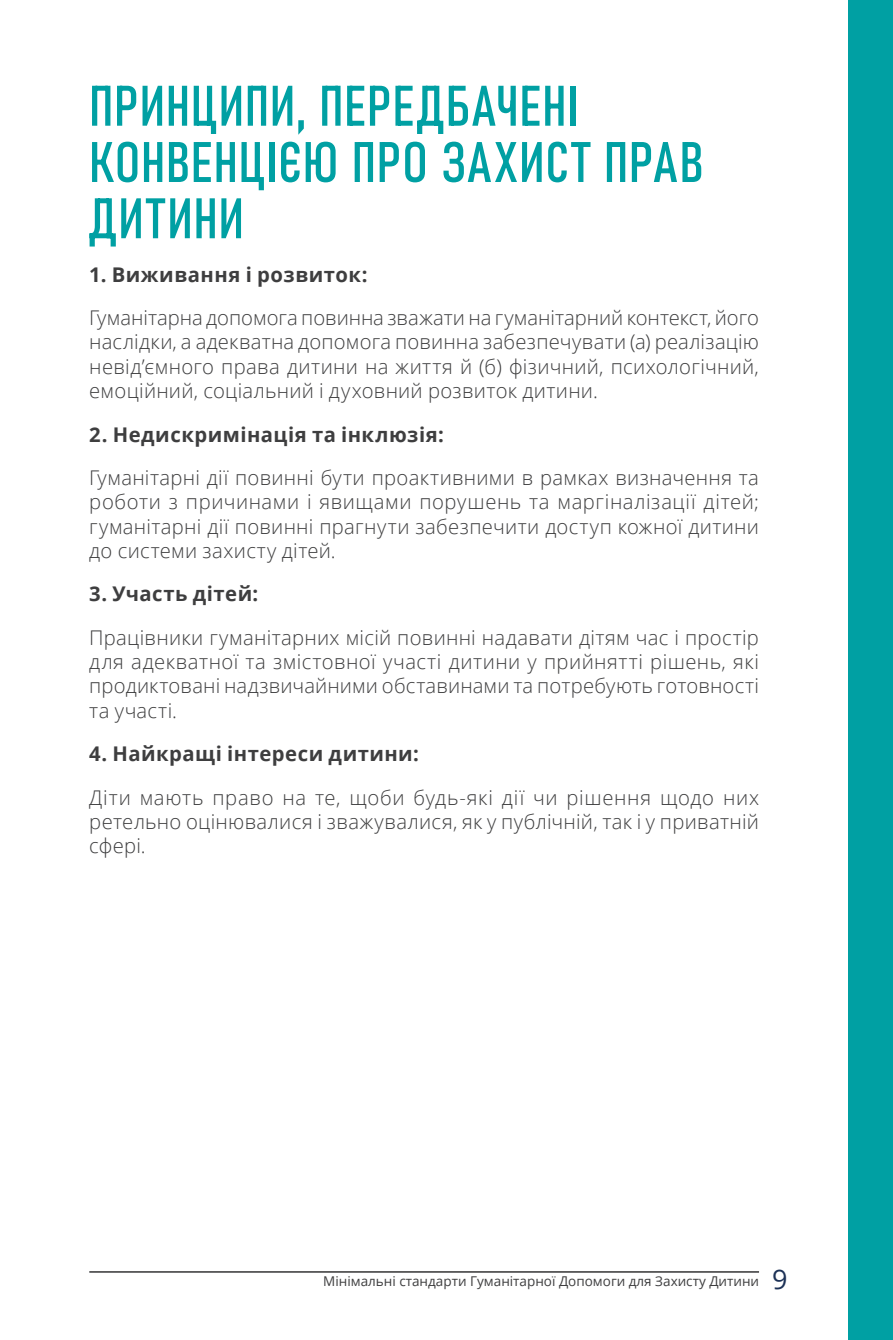
<style>
.page{position:relative;width:893px;height:1340px;background:#fff}
.page>*{position:absolute;margin:0;border:0;box-sizing:border-box;transform-origin:0 0}
.Titre{font:56.25px/56.2px "Bahnschrift";letter-spacing:.02em;color:#00a0a3}
.Texte_courant{font:300 20.25px/24.3px "Open Sans";letter-spacing:.015em;color:#3e3e3f;text-align:justify}
.Texte_sous_titre{font:700 20.25px "Open Sans";letter-spacing:.025em;color:#3e3e3f}
.t1{font:13.5px "Open Sans";color:#3e3e3f}
.s1{font-size:27px;color:#1c3156}
</style>
<div class="page">
<div style="left:848px;top:0;width:45px;height:1339px;background:#00a0a3"></div>
<hr style="left:89px;top:1271px;width:670px;height:1px;background:#3e3e3f">
<p class="Titre" style="left:89px;top:74px;width:615px">ПРИНЦИПИ, ПЕРЕДБАЧЕНІ<br>КОНВЕНЦІЄЮ ПРО ЗАХИСТ ПРАВ<br>ДИТИНИ</p>
<p class="Texte_sous_titre" style="left:89px;top:260px;width:280px">1. Виживання і розвиток:</p>
<p class="Texte_courant" style="left:89px;top:305px;width:671px">Гуманітарна допомога повинна зважати на гуманітарний контекст, його наслідки, а адекватна допомога повинна забезпечувати (а) реалізацію невід’ємного права дитини на життя й (б) фізичний, психологічний, емоційний, соціальний і духовний розвиток дитини.</p>
<p class="Texte_sous_titre" style="left:89px;top:420px;width:356px">2. Недискримінація та інклюзія:</p>
<p class="Texte_courant" style="left:89px;top:465px;width:671px">Гуманітарні дії повинні бути проактивними в рамках визначення та роботи з причинами і явищами порушень та маргіналізації дітей; гуманітарні дії повинні прагнути забезпечити доступ кожної дитини до системи захисту дітей.</p>
<p class="Texte_sous_titre" style="left:89px;top:579px;width:171px">3. Участь дітей:</p>
<p class="Texte_courant" style="left:89px;top:625px;width:671px">Працівники гуманітарних місій повинні надавати дітям час і простір для адекватної та змістовної участі дитини у прийнятті рішень, які продиктовані надзвичайними обставинами та потребують готовності та участі.</p>
<p class="Texte_sous_titre" style="left:89px;top:739px;width:331px">4. Найкращі інтереси дитини:</p>
<p class="Texte_courant" style="left:89px;top:784px;width:671px">Діти мають право на те, щоби будь-які дії чи рішення щодо них ретельно оцінювалися і зважувалися, як у публічній, так і у приватній сфері.</p>
<p class="t1" style="left:323px;top:1271px;width:466px">Мінімальні стандарти Гуманітарної Допомоги для Захисту Дитини <span class="s1">9</span></p>
</div>
